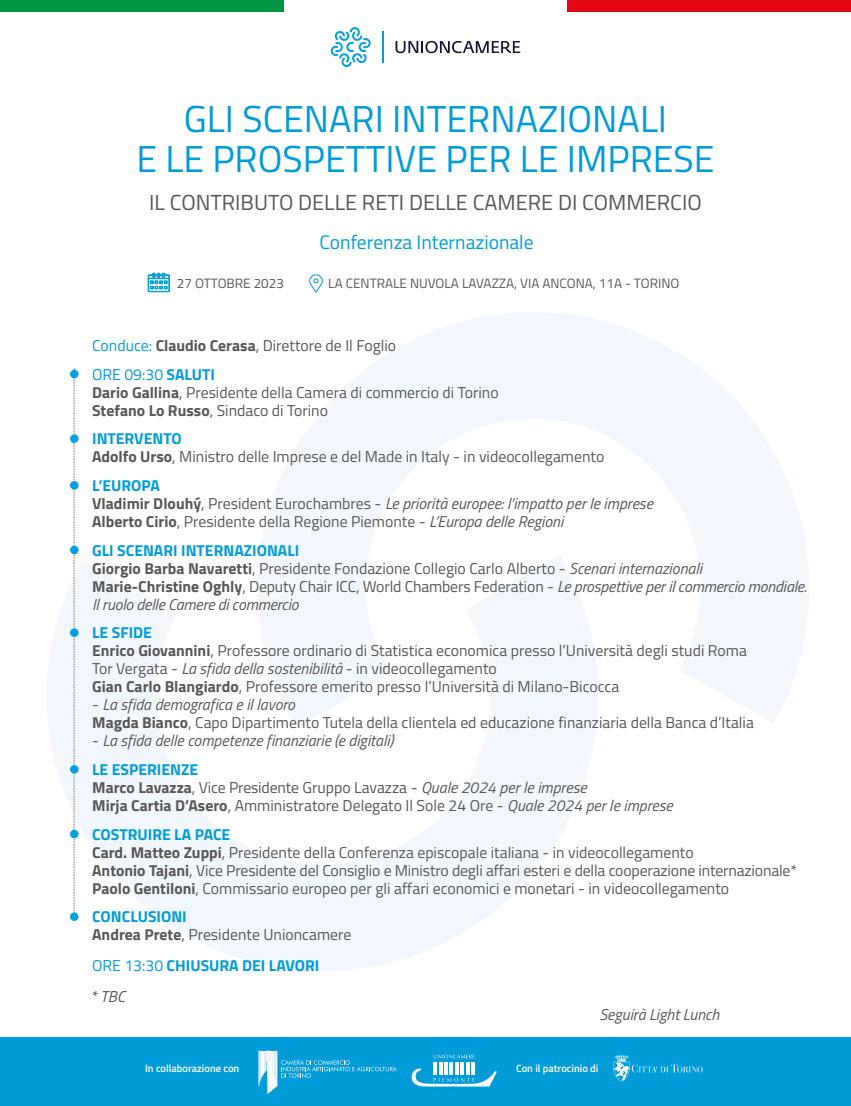
<style>
.page{position:relative;width:851px;height:1106px;background:#fff}
.page>*{position:absolute;margin:0;border:0;box-sizing:border-box;transform-origin:0 0}
.t1{font:37.5px/40.5px "Titillium Web";color:#009bd9;text-align:center}
.t2{font:21.75px "Titillium Web";color:#575756}
.t3{font:19.5px "Titillium Web";color:#009bd9}
.t4{font:15.75px/18px "Titillium Web";color:#575756}
.t5{font:italic 15.75px/18px "Titillium Web";color:#575756}
.t6{font:700 15.75px/30.8px "Titillium Web";color:#009bd9}
.t7{font:13.5px "Titillium Web";color:#575756}
.t8{font:600 10.5px "Titillium Web";color:#fff}
.s1{color:#009bd9}
.s2{font-weight:700}
.s3{font-weight:700;color:#009bd9}
.s4{font-weight:700;font-style:normal;color:#009bd9}
.s5{font-weight:700;font-style:normal}
.s6{font-style:normal}
.s7{font-style:italic}
.s8{font-weight:400}
.s9{font-weight:400;color:#575756}
.s10{font-weight:400;font-style:italic;color:#575756}
</style>
<div class="page">
<div style="left:567px;top:0;width:283px;height:11px;background:#e30613"></div>
<div style="left:0;top:0;width:283px;height:11px;background:#009641"></div>
<div style="left:0;top:1037px;width:850px;height:69px;background:#009bd9"></div>
<svg style="left:330px;top:27px;width:40px;height:40px"></svg>
<hr style="left:382px;top:31px;width:1px;height:32px;background:#009fe3">
<svg style="left:395px;top:41px;width:125px;height:12px"></svg>
<svg style="left:47px;top:554px;width:549px;height:417px"></svg>
<svg style="left:257px;top:312px;width:552px;height:416px;fill:#f2f7fd"></svg>
<svg style="left:74px;top:369px;width:1px;height:543px"></svg>
<div style="left:70px;top:370px;width:8px;height:8px;background:#009fe3;border-radius:50%"></div>
<div style="left:70px;top:434px;width:8px;height:9px;background:#009fe3;border-radius:50%"></div>
<div style="left:70px;top:481px;width:8px;height:8px;background:#009fe3;border-radius:50%"></div>
<div style="left:70px;top:546px;width:8px;height:8px;background:#009fe3;border-radius:50%"></div>
<div style="left:70px;top:628px;width:8px;height:9px;background:#009fe3;border-radius:50%"></div>
<div style="left:70px;top:765px;width:8px;height:8px;background:#009fe3;border-radius:50%"></div>
<div style="left:70px;top:829px;width:8px;height:9px;background:#009fe3;border-radius:50%"></div>
<div style="left:70px;top:912px;width:8px;height:9px;background:#009fe3;border-radius:50%"></div>
<svg style="left:309px;top:274px;width:14px;height:18px"></svg>
<svg style="left:148px;top:272px;width:22px;height:20px"></svg>
<hr style="left:259px;top:1050px;width:1px;height:35px;background:#fff">
<svg style="left:260px;top:1050px;width:136px;height:43px"></svg>
<hr style="left:275px;top:1050px;width:1px;height:32px;background:#fff">
<svg style="left:411px;top:1054px;width:86px;height:32px"></svg>
<svg style="left:613px;top:1054px;width:89px;height:27px"></svg>
<h1 class="t1" style="left:136px;top:97px;width:579px">GLI SCENARI INTERNAZIONALI<br>E LE PROSPETTIVE PER LE IMPRESE</h1>
<h2 class="t2" style="left:149px;top:187px;width:554px">IL CONTRIBUTO DELLE RETI DELLE CAMERE DI COMMERCIO</h2>
<p class="t3" style="left:319px;top:228px;width:216px">Conferenza Internazionale</p>
<p class="t7" style="left:177px;top:273px;width:108px">27 OTTOBRE 2023</p>
<p class="t7" style="left:328px;top:273px;width:352px">LA CENTRALE NUVOLA LAVAZZA, VIA ANCONA, 11A - TORINO</p>
<p class="t4" style="left:92px;top:330px;width:305px;line-height:28.7px"><span class="s1">Conduce:</span> <span class="s2">Claudio Cerasa</span>, Direttore de Il Foglio<br><span class="s1">ORE 09:30</span> <span class="s3">SALUTI</span></p>
<p class="t4" style="left:92px;top:382px;width:408px"><span class="s2">Dario Gallina</span>, Presidente della Camera di commercio di Torino<br><span class="s2">Stefano Lo Russo</span>, Sindaco di Torino</p>
<p class="t4" style="left:92px;top:429px;width:513px"><span class="s3">INTERVENTO<br></span><span class="s2">Adolfo Urso</span>, Ministro delle Imprese e del Made in Italy - in videocollegamento</p>
<p class="t5" style="left:92px;top:475px;width:562px"><span class="s4">L’EUROPA<br></span><span class="s5">Vladimir Dlouhý</span><span class="s6">, President Eurochambres -</span> Le priorità europee: l’impatto per le imprese<br><span class="s5">Alberto Cirio</span><span class="s6">, Presidente della Regione Piemonte -</span> L’Europa delle Regioni</p>
<p class="t5" style="left:92px;top:540px;width:716px"><span class="s4">GLI SCENARI INTERNAZIONALI<br></span><span class="s5">Giorgio Barba Navaretti</span><span class="s6">, Presidente Fondazione Collegio Carlo Alberto -</span> Scenari internazionali <span class="s5">Marie-Christine Oghly</span><span class="s6">, Deputy Chair ICC, World Chambers Federation -</span> Le prospettive per il commercio mondiale.<br>Il ruolo delle Camere di commercio</p>
<p class="t4" style="left:92px;top:623px;width:656px"><span class="s3">LE SFIDE<br></span><span class="s2">Enrico Giovannini</span>, Professore ordinario di Statistica economica presso l’Università degli studi Roma Tor Vergata - <span class="s7">La sfida della sostenibilità</span> - in videocollegamento<br><span class="s2">Gian Carlo Blangiardo</span>, Professore emerito presso l’Università di Milano-Bicocca</p>
<p class="t4" style="left:92px;top:695px;width:663px">- <span class="s7">La sfida demografica e il lavoro<br></span><span class="s2">Magda Bianco</span>, Capo Dipartimento Tutela della clientela ed educazione finanziaria della Banca d’Italia</p>
<p class="t5" style="left:92px;top:725px;width:302px;line-height:28.7px"><span class="s6">-</span> La sfida delle competenze finanziarie (e digitali)<br><span class="s4">LE ESPERIENZE</span></p>
<p class="t4" style="left:92px;top:777px;width:582px"><span class="s2">Marco Lavazza</span>, Vice Presidente Gruppo Lavazza - <span class="s7">Quale 2024 per le imprese<br></span><span class="s2">Mirja Cartia D’Asero</span>, Amministratore Delegato Il Sole 24 Ore - <span class="s7">Quale 2024 per le imprese</span></p>
<p class="t4" style="left:92px;top:824px;width:706px"><span class="s3">COSTRUIRE LA PACE<br></span><span class="s2">Card. Matteo Zuppi</span>, Presidente della Conferenza episcopale italiana - in videocollegamento<br><span class="s2">Antonio Tajani</span>, Vice Presidente del Consiglio e Ministro degli affari esteri e della cooperazione internazionale* <span class="s2">Paolo Gentiloni</span>, Commissario europeo per gli affari economici e monetari - in videocollegamento</p>
<p class="t4" style="left:92px;top:907px;width:261px"><span class="s3">CONCLUSIONI<br></span><span class="s2">Andrea Prete</span>, Presidente Unioncamere</p>
<p class="t6" style="left:92px;top:949px;width:229px"><span class="s8">ORE 13:30</span> CHIUSURA DEI LAVORI <span class="s9">*</span><span class="s10">TBC</span></p>
<p class="t5" style="left:599px;top:1004px;width:122px">Seguirà Light Lunch</p>
<p class="t8" style="left:145px;top:1060px;width:96px">In collaborazione con</p>
<p class="t8" style="left:516px;top:1060px;width:84px">Con il patrocinio di</p>
</div>
